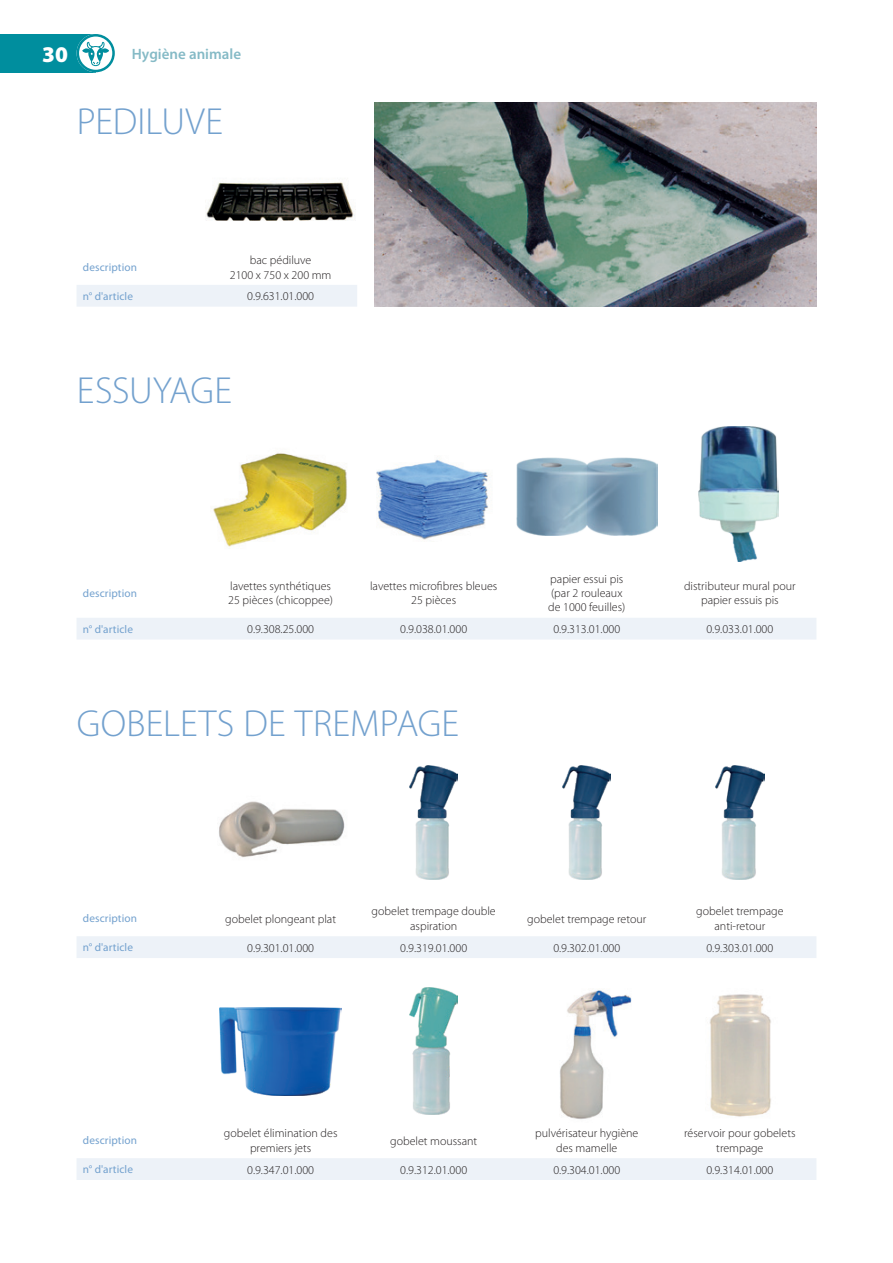
<style>
.page{position:relative;width:893px;height:1263px;background:#fff}
.page>*{position:absolute;margin:0;border:0;box-sizing:border-box;transform-origin:0 0}
.t1{font:300 37.8px "Myriad Pro";letter-spacing:.005em;color:#73a1ce}
.t2{font:900 22.5px "Myriad Pro";color:#fff}
.t3{font:600 15px "Myriad Pro";color:#85bac6}
.t4{font:300 12px/14.4px "Myriad Pro";color:#231f20;text-align:center}
.t5{font:11.25px "Myriad Pro";letter-spacing:.01em;color:#73a1ce}
</style>
<div class="page">
<div style="left:0;top:34px;width:96px;height:38px;background:#008e9e"></div>
<svg style="left:77px;top:34px;width:38px;height:38px"></svg>
<div style="left:77px;top:285px;width:280px;height:22px;background:#edf2f8"></div>
<img style="left:205px;top:182px;width:151px;height:39px">
<div style="left:77px;top:618px;width:739px;height:21px;background:#edf2f8"></div>
<img style="left:210px;top:453px;width:137px;height:96px">
<img style="left:376px;top:459px;width:113px;height:81px">
<img style="left:516px;top:458px;width:141px;height:78px">
<img style="left:699px;top:426px;width:79px;height:135px">
<div style="left:77px;top:936px;width:739px;height:22px;background:#edf2f8"></div>
<img style="left:219px;top:801px;width:126px;height:57px">
<img style="left:410px;top:765px;width:48px;height:115px">
<img style="left:563px;top:765px;width:48px;height:115px">
<img style="left:716px;top:765px;width:48px;height:115px">
<div style="left:77px;top:1158px;width:739px;height:22px;background:#edf2f8"></div>
<img style="left:219px;top:1007px;width:123px;height:89px">
<img style="left:410px;top:987px;width:48px;height:127px">
<img style="left:560px;top:990px;width:72px;height:130px">
<img style="left:709px;top:994px;width:62px;height:123px">
<img style="left:374px;top:102px;width:442px;height:204px">
<h2 class="t2" style="left:42px;top:41px;width:27px">30</h2>
<p class="t3" style="left:132px;top:44px;width:111px">Hygiène animale</p>
<h1 class="t1" style="left:77px;top:100px;width:148px">PEDILUVE</h1>
<p class="t5" style="left:83px;top:261px;width:56px">description</p>
<p class="t4" style="left:230px;top:253px;width:103px">bac pédiluve<br>2100 x 750 x 200 mm</p>
<p class="t5" style="left:83px;top:290px;width:52px">n° d'article</p>
<p class="t4" style="left:247px;top:289px;width:68px">0.9.631.01.000</p>
<h1 class="t1" style="left:77px;top:370px;width:157px">ESSUYAGE</h1>
<p class="t5" style="left:83px;top:587px;width:56px">description</p>
<p class="t4" style="left:228px;top:579px;width:106px;text-align:left">lavettes synthétiques<br>25 pièces (chicoppee)</p>
<p class="t4" style="left:370px;top:579px;width:129px">lavettes microfibres bleues<br>25 pièces</p>
<p class="t4" style="left:548px;top:572px;width:79px;text-align:left">papier essui pis (par 2 rouleaux de 1000 feuilles)</p>
<p class="t4" style="left:684px;top:579px;width:113px">distributeur mural pour papier essuis pis</p>
<p class="t5" style="left:83px;top:623px;width:52px">n° d'article</p>
<p class="t4" style="left:247px;top:622px;width:68px">0.9.308.25.000</p>
<p class="t4" style="left:400px;top:622px;width:68px">0.9.038.01.000</p>
<p class="t4" style="left:553px;top:622px;width:68px">0.9.313.01.000</p>
<p class="t4" style="left:706px;top:622px;width:68px">0.9.033.01.000</p>
<h1 class="t1" style="left:77px;top:703px;width:384px">GOBELETS DE TREMPAGE</h1>
<p class="t5" style="left:83px;top:912px;width:56px">description</p>
<p class="t4" style="left:225px;top:912px;width:112px">gobelet plongeant plat</p>
<p class="t4" style="left:372px;top:904px;width:126px">gobelet trempage double aspiration</p>
<p class="t4" style="left:527px;top:912px;width:121px">gobelet trempage retour</p>
<p class="t4" style="left:696px;top:904px;width:89px">gobelet trempage anti-retour</p>
<p class="t5" style="left:83px;top:941px;width:52px">n° d'article</p>
<p class="t4" style="left:247px;top:941px;width:68px">0.9.301.01.000</p>
<p class="t4" style="left:400px;top:941px;width:68px">0.9.319.01.000</p>
<p class="t4" style="left:553px;top:941px;width:68px">0.9.302.01.000</p>
<p class="t4" style="left:706px;top:941px;width:68px">0.9.303.01.000</p>
<p class="t5" style="left:83px;top:1134px;width:56px">description</p>
<p class="t4" style="left:224px;top:1126px;width:115px">gobelet élimination des premiers jets</p>
<p class="t4" style="left:390px;top:1133px;width:89px">gobelet moussant</p>
<p class="t4" style="left:535px;top:1126px;width:105px">pulvérisateur hygiène des mamelle</p>
<p class="t4" style="left:684px;top:1126px;width:113px">réservoir pour gobelets trempage</p>
<p class="t5" style="left:83px;top:1163px;width:52px">n° d'article</p>
<p class="t4" style="left:247px;top:1162px;width:68px">0.9.347.01.000</p>
<p class="t4" style="left:400px;top:1162px;width:68px">0.9.312.01.000</p>
<p class="t4" style="left:553px;top:1162px;width:68px">0.9.304.01.000</p>
<p class="t4" style="left:706px;top:1162px;width:68px">0.9.314.01.000</p>
</div>
